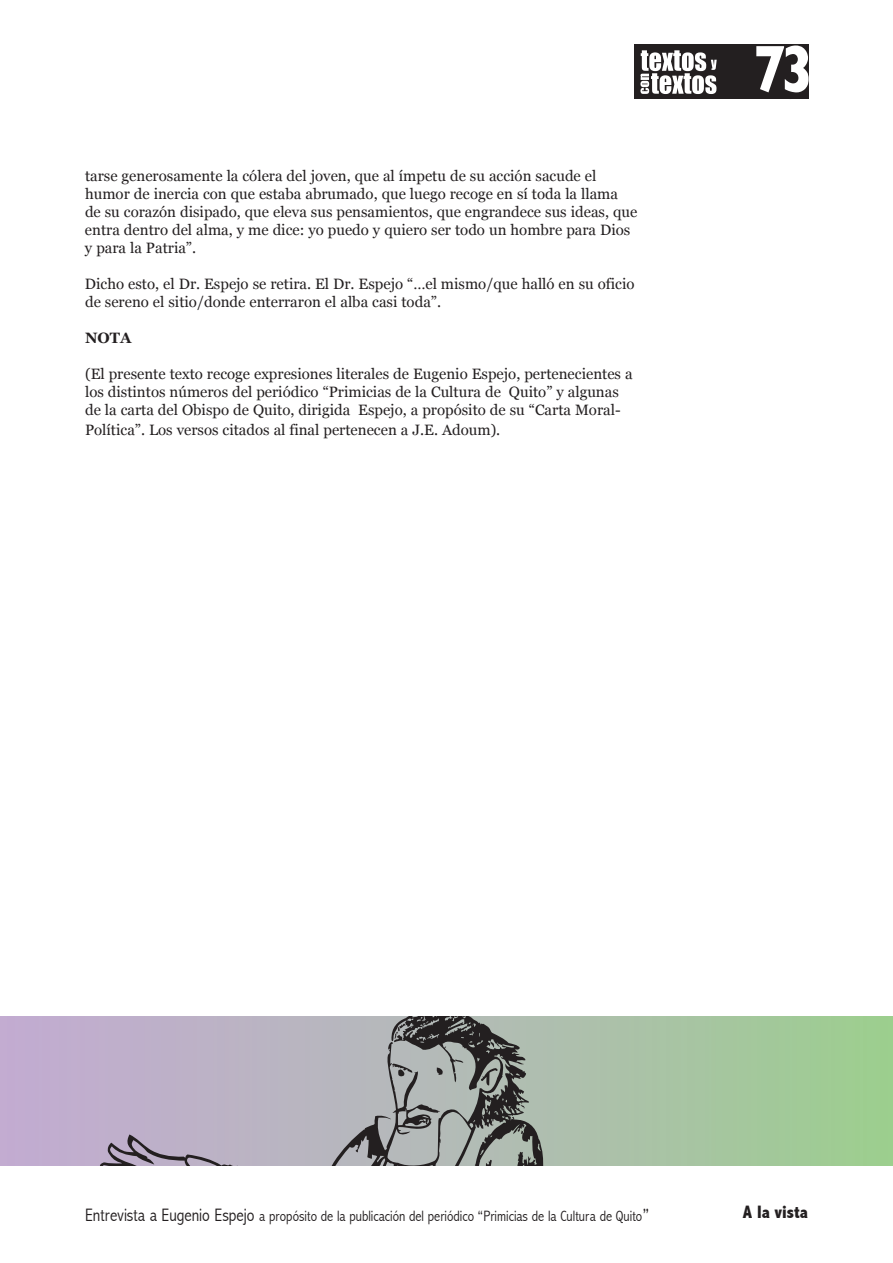
<style>
.page{position:relative;width:893px;height:1263px;background:#fff}
.page>*{position:absolute;margin:0;border:0;box-sizing:border-box;transform-origin:0 0}
.t1{font:700 67.5px "Gill Sans";color:#fff;scale:.8 1}
.t2{font:800 18px "Abadi MT Condensed";color:#231f20}
.t3{font:15px/18px "Georgia";color:#231f20}
.t4{font:300 15px "Abadi MT Condensed";color:#231f20}
.t5{font:700 15px "Georgia";color:#231f20}
.s1{font-size:18px}
</style>
<div class="page">
<div style="left:634px;top:44px;width:174px;height:55px;background:#231f20"></div>
<svg style="left:640px;top:50px;width:77px;height:44px"></svg>
<svg style="left:84px;top:1016px;width:808px;height:149px"></svg>
<p class="t3" style="left:85px;top:167px;width:554px">tarse generosamente la cólera del joven, que al ímpetu de su acción sacude el humor de inercia con que estaba abrumado, que luego recoge en sí toda la llama de su corazón disipado, que eleva sus pensamientos, que engrandece sus ideas, que entra dentro del alma, y me dice: yo puedo y quiero ser todo un hombre para Dios y para la Patria”.</p>
<p class="t3" style="left:85px;top:275px;width:551px">Dicho esto, el Dr. Espejo se retira. El Dr. Espejo “…el mismo/que halló en su oficio de sereno el sitio/donde enterraron el alba casi toda”.</p>
<p class="t5" style="left:85px;top:330px;width:48px">NOTA</p>
<p class="t3" style="left:85px;top:365px;width:549px">(El presente texto recoge expresiones literales de Eugenio Espejo, pertenecientes a los distintos números del periódico “Primicias de la Cultura de Quito” y algunas de la carta del Obispo de Quito, dirigida Espejo, a propósito de su “Carta Moral-</p>
<p class="t3" style="left:85px;top:421px;width:417px">Política”. Los versos citados al final pertenecen a J.E. Adoum).</p>
<h1 class="t1" style="left:754px;top:30px;width:75px">73</h1>
<p class="t4" style="left:85px;top:1208px;width:565px"><span class="s1">Entrevista a Eugenio Espejo</span> a propósito de la publicación del periódico “Primicias de la Cultura de Quito<span class="s1">”</span></p>
<p class="t2" style="left:743px;top:1202px;width:67px">A la vista</p>
</div>
